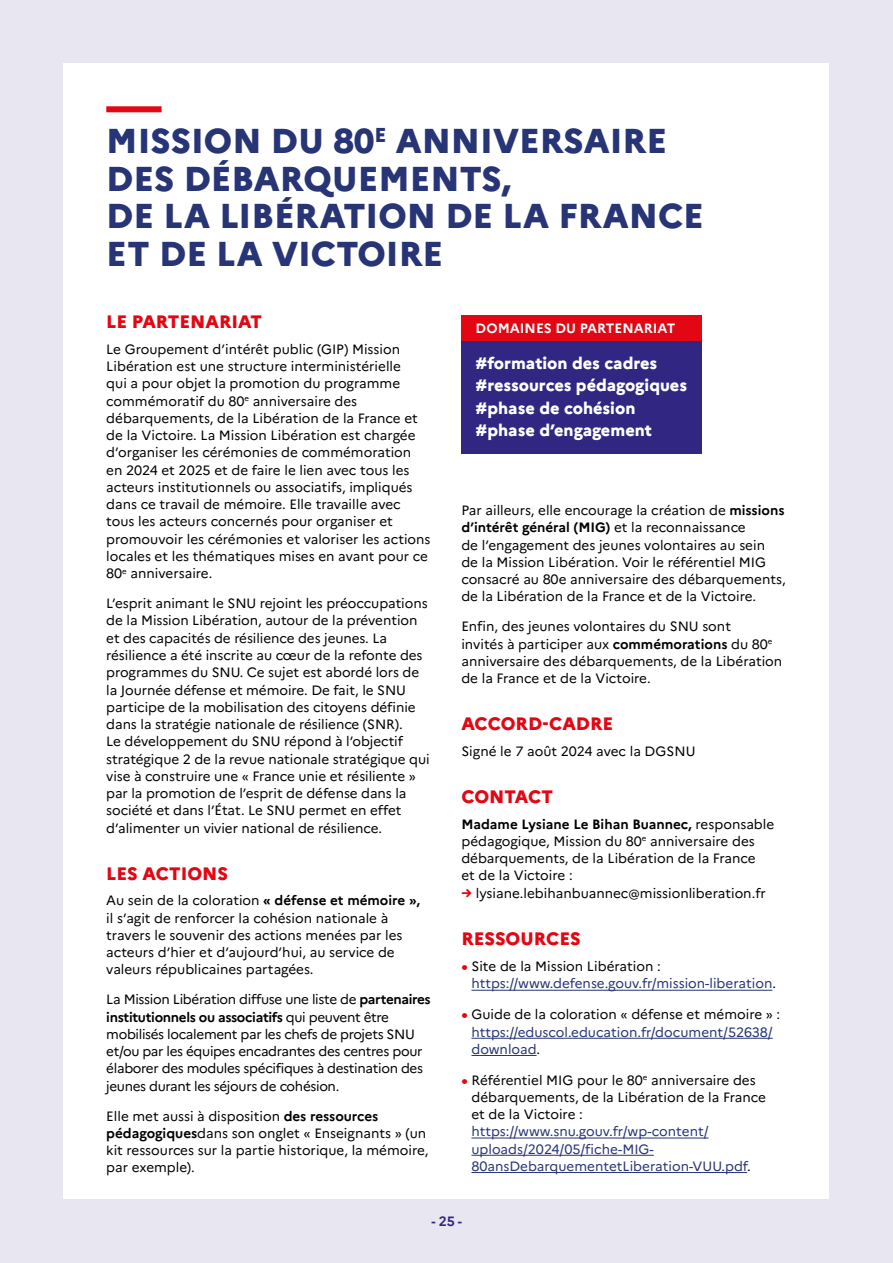
<style>
.page{position:relative;width:893px;height:1263px;background:#e8e6f1}
.page>*{position:absolute;margin:0;border:0;box-sizing:border-box;transform-origin:0 0}
.t1{font:800 34.5px/37.5px "Marianne";color:#273475}
.t2{font:800 18px "Marianne";color:#e30613}
.t3{font:800 16.5px/22.5px "Marianne";color:#fff}
.t4{font:13.5px/17.2px "Marianne";letter-spacing:-.005em;color:#000}
.t5{font:13.5px/17.2px "Marianne";color:#273475}
.t6{font:13.5px/17.2px "Marianne";letter-spacing:-.025em;color:#000}
.t7{font:700 13.5px "Marianne";color:#fff}
.t8{font:700 13.5px "Marianne";color:#312783}
.s1{font-weight:700}
.s2{font-weight:800;color:#e30613}
.s3{color:#000}
</style>
<div class="page">
<div style="left:64px;top:64px;width:765px;height:1135px;background:#fff"></div>
<hr style="left:471px;top:990px;width:301px;height:1px;background:#273475">
<hr style="left:471px;top:1038px;width:302px;height:1px;background:#273475">
<hr style="left:471px;top:1055px;width:66px;height:1px;background:#273475">
<hr style="left:471px;top:1137px;width:237px;height:1px;background:#273475">
<hr style="left:471px;top:1155px;width:183px;height:1px;background:#273475">
<hr style="left:471px;top:1172px;width:276px;height:1px;background:#273475">
<div style="left:106px;top:106px;width:56px;height:6px;background:#e30613"></div>
<div style="left:461px;top:319px;width:241px;height:135px;background:#312783"></div>
<div style="left:461px;top:315px;width:241px;height:25px;background:#e30613"></div>
<h1 class="t1" style="left:106px;top:122px;width:599px">MISSION DU 80<sup>E</sup> ANNIVERSAIRE<br>DES DÉBARQUEMENTS,<br>DE LA LIBÉRATION DE LA FRANCE<br>ET DE LA VICTOIRE</h1>
<h2 class="t2" style="left:106px;top:311px;width:157px">LE PARTENARIAT</h2>
<p class="t4" style="left:106px;top:340px;width:326px">Le Groupement d’intérêt public (GIP) Mission Libération est une structure interministérielle<br>qui a pour objet la promotion du programme commémoratif du 80<sup>e</sup> anniversaire des débarquements, de la Libération de la France et de la Victoire. La Mission Libération est chargée d’organiser les cérémonies de commémoration en 2024 et 2025 et de faire le lien avec tous les acteurs institutionnels ou associatifs, impliqués dans ce travail de mémoire. Elle travaille avec tous les acteurs concernés pour organiser et promouvoir les cérémonies et valoriser les actions locales et les thématiques mises en avant pour ce 80<sup>e</sup> anniversaire.</p>
<p class="t4" style="left:106px;top:595px;width:325px">L’esprit animant le SNU rejoint les préoccupations de la Mission Libération, autour de la prévention et des capacités de résilience des jeunes. La résilience a été inscrite au cœur de la refonte des programmes du SNU. Ce sujet est abordé lors de la Journée défense et mémoire. De fait, le SNU participe de la mobilisation des citoyens définie dans la stratégie nationale de résilience (SNR).<br>Le développement du SNU répond à l’objectif stratégique 2 de la revue nationale stratégique qui vise à construire une « France unie et résiliente » par la promotion de l’esprit de défense dans la société et dans l’État. Le SNU permet en effet d’alimenter un vivier national de résilience.</p>
<h2 class="t2" style="left:106px;top:862px;width:123px">LES ACTIONS</h2>
<p class="t4" style="left:106px;top:892px;width:315px">Au sein de la coloration <span class="s1">« défense et mémoire », </span>il s’agit de renforcer la cohésion nationale à travers le souvenir des actions menées par les acteurs d’hier et d’aujourd’hui, au service de valeurs républicaines partagées.</p>
<p class="t6" style="left:106px;top:991px;width:326px">La Mission Libération diffuse une liste de <span class="s1">partenaires institutionnels ou associatifs</span> qui peuvent être mobilisés localement par les chefs de projets SNU et/ou par les équipes encadrantes des centres pour élaborer des modules spécifiques à destination des jeunes durant les séjours de cohésion.</p>
<p class="t4" style="left:106px;top:1107px;width:324px">Elle met aussi à disposition <span class="s1">des ressources pédagogiques</span>dans son onglet « Enseignants » (un kit ressources sur la partie historique, la mémoire, par exemple).</p>
<p class="t7" style="left:476px;top:320px;width:201px">DOMAINES DU PARTENARIAT</p>
<p class="t3" style="left:476px;top:351px;width:213px">#formation des cadres #ressources pédagogiques #phase de cohésion #phase d’engagement</p>
<p class="t4" style="left:461px;top:502px;width:326px">Par ailleurs, elle encourage la création de <span class="s1">missions d’intérêt général (MIG)</span> et la reconnaissance<br>de l’engagement des jeunes volontaires au sein<br>de la Mission Libération. Voir le référentiel MIG consacré au 80e anniversaire des débarquements, de la Libération de la France et de la Victoire.</p>
<p class="t4" style="left:461px;top:618px;width:322px">Enfin, des jeunes volontaires du SNU sont<br>invités à participer aux <span class="s1">commémorations</span> du 80<sup>e </sup>anniversaire des débarquements, de la Libération de la France et de la Victoire.</p>
<h2 class="t2" style="left:461px;top:713px;width:153px">ACCORD-CADRE</h2>
<p class="t4" style="left:461px;top:742px;width:236px">Signé le 7 août 2024 avec la DGSNU</p>
<h2 class="t2" style="left:461px;top:785px;width:93px">CONTACT</h2>
<p class="t4" style="left:461px;top:815px;width:314px"><span class="s1">Madame Lysiane Le Bihan Buannec,</span> responsable pédagogique, Mission du 80<sup>e</sup> anniversaire des débarquements, de la Libération de la France<br>et de la Victoire :</p>
<p class="t4" style="left:461px;top:884px;width:306px"><span class="s2">→</span> lysiane.lebihanbuannec@missionliberation.fr</p>
<h2 class="t2" style="left:461px;top:927px;width:121px">RESSOURCES</h2>
<p class="t5" style="left:471px;top:958px;width:306px;text-indent:-10px"><span class="s2">•</span> <span class="s3">Site de la Mission Libération : </span>https://www.defense.gouv.fr/mission-liberation<span class="s3">.</span></p>
<p class="t5" style="left:471px;top:1006px;width:310px;text-indent:-10px"><span class="s2">•</span> <span class="s3">Guide de la coloration « défense et mémoire » : </span>https://eduscol.education.fr/document/52638/ download<span class="s3">.</span></p>
<p class="t4" style="left:471px;top:1071px;width:296px;text-indent:-10px"><span class="s2">•</span> Référentiel MIG pour le 80<sup>e</sup> anniversaire des débarquements, de la Libération de la France et de la Victoire :</p>
<p class="t5" style="left:471px;top:1123px;width:281px">https://www.snu.gouv.fr/wp-content/ uploads/2024/05/fiche-MIG-<br>80ansDebarquementetLiberation-VUU.pdf<span class="s3">.</span></p>
<p class="t8" style="left:431px;top:1213px;width:32px">- 25 -</p>
</div>
